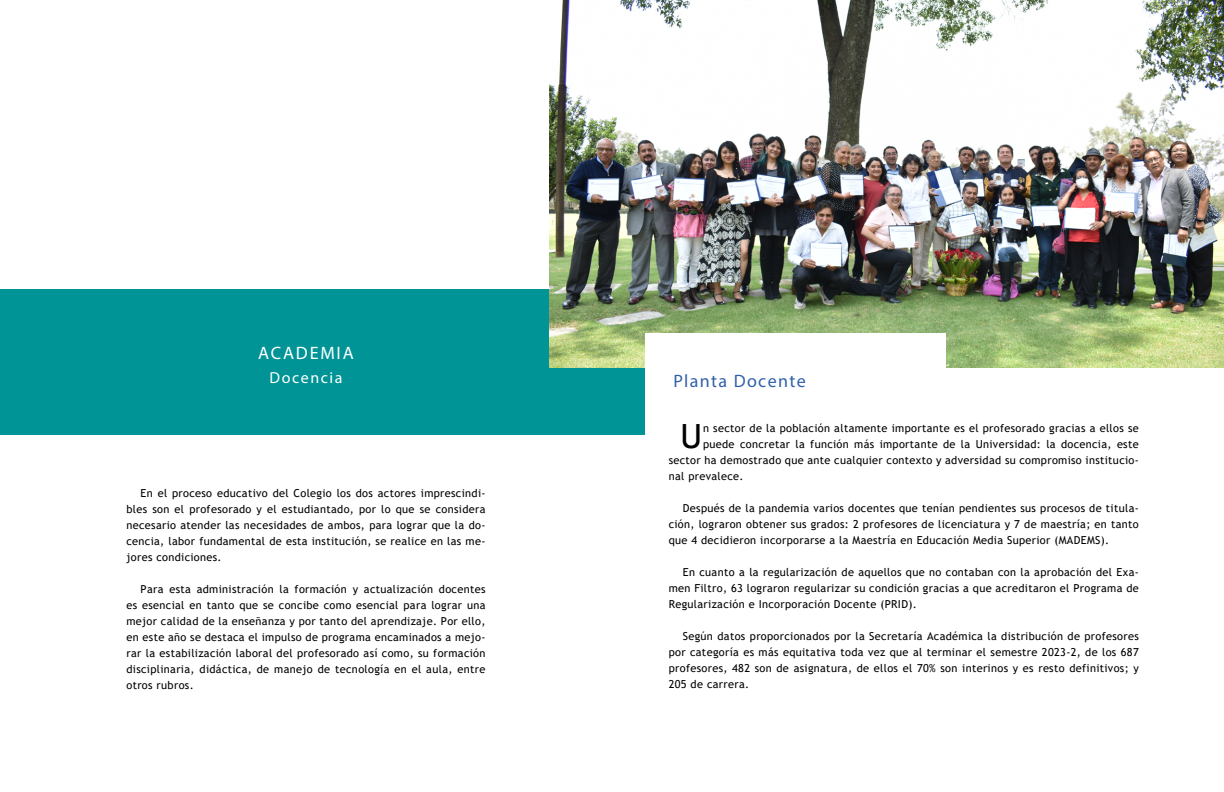
<style>
.page{position:relative;width:1224px;height:792px;background:#fff}
.page>*{position:absolute;margin:0;border:0;box-sizing:border-box;transform-origin:0 0}
.t1{font:33.4px "Trebuchet MS";color:#000}
.t2{font:18px "Myriad Pro";letter-spacing:.075em;color:#3161a9}
.t3{font:18px "Myriad Pro";letter-spacing:.1em;color:#fff}
.t4{font:16px "Myriad Pro";letter-spacing:.1em;color:#fff}
.t5{font:11px/16px "Trebuchet MS";letter-spacing:.03em;color:#000;text-align:justify}
</style>
<div class="page">
<div style="left:0;top:289px;width:645px;height:146px;background:#009496"></div>
<img style="left:550px;top:0;width:674px;height:368px">
<div style="left:645px;top:334px;width:301px;height:88px;background:#fff"></div>
<h2 class="t3" style="left:258px;top:342px;width:97px">ACADEMIA</h2>
<h3 class="t4" style="left:269px;top:368px;width:75px">Docencia</h3>
<p class="t5" style="left:126px;top:485px;width:361px;text-indent:14px">En el proceso educativo del Colegio los dos actores imprescindi&shy;bles son el profesorado y el estudiantado, por lo que se considera necesario atender las necesidades de ambos, para lograr que la do&shy;cencia, labor fundamental de esta institución, se realice en las me&shy;jores condiciones.</p>
<p class="t5" style="left:126px;top:581px;width:361px;text-indent:14px">Para esta administración la formación y actualización docentes es esencial en tanto que se concibe como esencial para lograr una mejor calidad de la enseñanza y por tanto del aprendizaje. Por ello, en este año se destaca el impulso de programa encaminados a mejo&shy;rar la estabilización laboral del profesorado así como, su formación disciplinaria, didáctica, de manejo de tecnología en el aula, entre otros rubros.</p>
<h2 class="t2" style="left:673px;top:370px;width:134px">Planta Docente</h2>
<h1 class="t1" style="left:680px;top:415px;width:23px">U</h1>
<p class="t5" style="left:703px;top:420px;width:437px">n sector de la población altamente importante es el profesorado gracias a ellos se</p>
<p class="t5" style="left:703px;top:436px;width:437px">puede concretar la función más importante de la Universidad: la docencia, este</p>
<p class="t5" style="left:669px;top:452px;width:472px">sector ha demostrado que ante cualquier contexto y adversidad su compromiso institucio-</p>
<p class="t5" style="left:669px;top:468px;width:76px">nal prevalece.</p>
<p class="t5" style="left:669px;top:500px;width:472px;text-indent:14px">Después de la pandemia varios docentes que tenían pendientes sus procesos de titula&shy;ción, lograron obtener sus grados: 2 profesores de licenciatura y 7 de maestría; en tanto que 4 decidieron incorporarse a la Maestría en Educación Media Superior (MADEMS).</p>
<p class="t5" style="left:669px;top:564px;width:472px;text-indent:14px">En cuanto a la regularización de aquellos que no contaban con la aprobación del Exa&shy;men Filtro, 63 lograron regularizar su condición gracias a que acreditaron el Programa de Regularización e Incorporación Docente (PRID).</p>
<p class="t5" style="left:669px;top:628px;width:472px;text-indent:14px">Según datos proporcionados por la Secretaría Académica la distribución de profesores por categoría es más equitativa toda vez que al terminar el semestre 2023-2, de los 687 profesores, 482 son de asignatura, de ellos el 70% son interinos y es resto definitivos; y 205 de carrera.</p>
</div>
